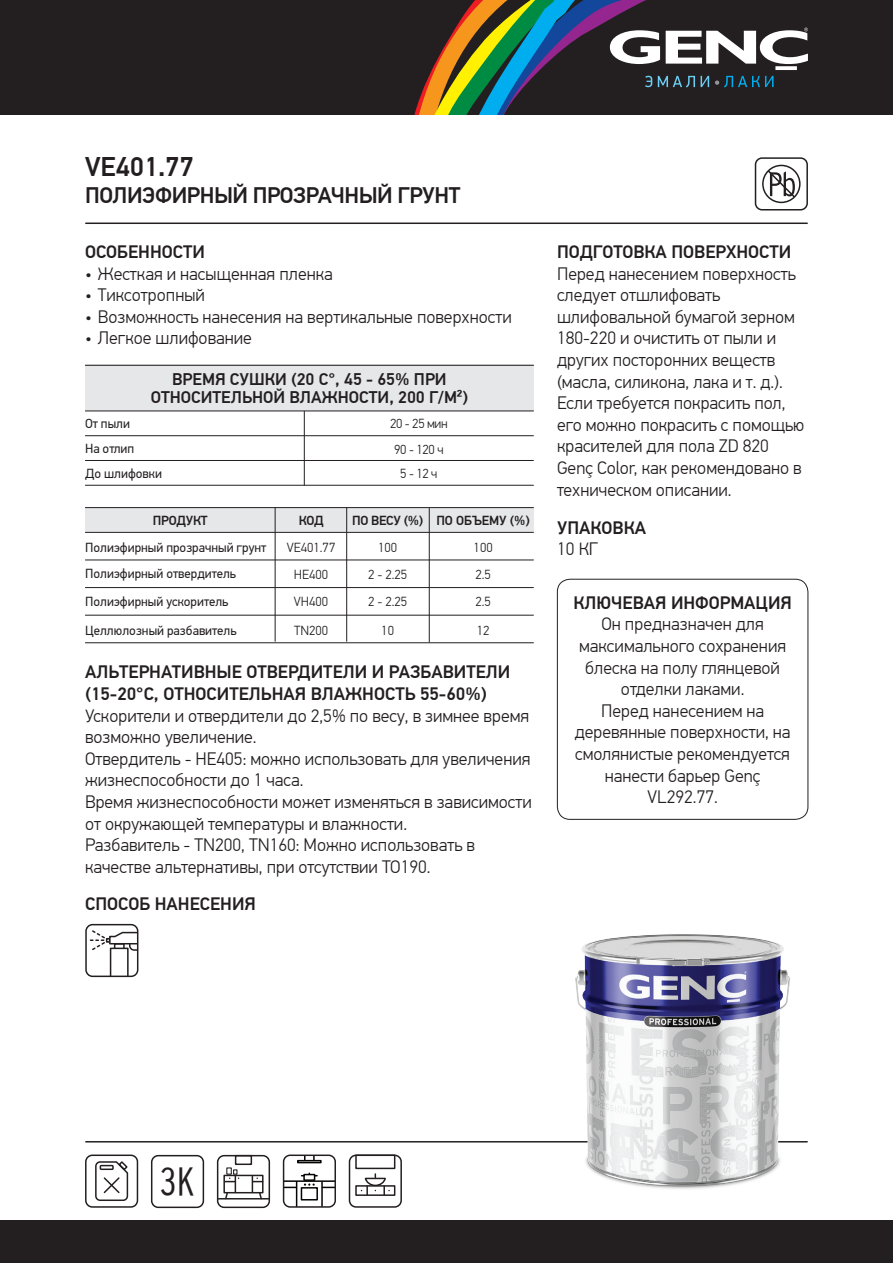
<style>
.page{position:relative;width:893px;height:1263px;background:#fff}
.page>*{position:absolute;margin:0;border:0;box-sizing:border-box;transform-origin:0 0}
.t1{font:39.3px "Interstate Condensed X Light";color:#231f20}
.t2{font:500 27px "PF Din Text Pro";color:#231f20}
.t3{font:500 22.5px "PF Din Text Pro";letter-spacing:-.02em;color:#231f20}
.t4{font:300 18px/21.6px "PF Din Text Pro";color:#231f20}
.t5{font:500 18px/21.6px "PF Din Text Pro";color:#231f20}
.t6{font:500 16.8px/18px "PF Din Text Pro";color:#231f20;text-align:center}
.t7{font:13.2px/24.9px "PF Din Text Pro";color:#231f20}
.t8{font:300 13.2px/26.8px "PF Din Text Pro";color:#231f20;text-align:center}
.t9{font:500 13.2px "PF Din Text Pro";letter-spacing:-.02em;color:#231f20}
.t10{font:300 13.2px/26.1px "PF Din Text Pro";letter-spacing:-.02em;color:#231f20;text-align:center}
</style>
<div class="page">
<div style="left:0;top:0;width:893px;height:115px;background:#231f20"></div>
<div style="left:0;top:1220px;width:893px;height:43px;background:#231f20"></div>
<svg style="left:414px;top:0;width:394px;height:115px"></svg>
<hr style="left:86px;top:222px;width:721px;height:2px;background:#231f20">
<hr style="left:86px;top:1141px;width:721px;height:1px;background:#231f20">
<div style="left:217px;top:1155px;width:53px;height:53px;border:2px solid #231f20;border-radius:7px"></div>
<hr style="left:218px;top:1198px;width:51px;height:1px;background:#231f20">
<div style="left:235px;top:1155px;width:17px;height:10px;border:2px solid #231f20"></div>
<div style="left:226px;top:1167px;width:6px;height:8px;border:1px solid #231f20"></div>
<svg style="left:224px;top:1169px;width:39px;height:31px"></svg>
<div style="left:85px;top:1154px;width:53px;height:54px;border:2px solid #231f20;border-radius:7px"></div>
<svg style="left:95px;top:1161px;width:34px;height:40px"></svg>
<div style="left:349px;top:1154px;width:53px;height:54px;border:2px solid #231f20;border-radius:7px"></div>
<div style="left:355px;top:1185px;width:40px;height:11px;border:2px solid #231f20"></div>
<div style="left:355px;top:1154px;width:40px;height:15px;border:2px solid #231f20"></div>
<svg style="left:361px;top:1174px;width:29px;height:21px"></svg>
<svg style="left:286px;top:1173px;width:47px;height:32px"></svg>
<svg style="left:298px;top:1157px;width:23px;height:3px"></svg>
<div style="left:297px;top:1160px;width:25px;height:3px;border:2px solid #040503"></div>
<div style="left:283px;top:1154px;width:53px;height:54px;border:2px solid #231f20;border-radius:7px"></div>
<div style="left:755px;top:157px;width:53px;height:53px;border:2px solid #231f20;border-radius:7px"></div>
<svg style="left:762px;top:164px;width:39px;height:40px"></svg>
<img style="left:573px;top:934px;width:219px;height:255px">
<div style="left:557px;top:579px;width:251px;height:241px;border:1px solid #231f20;border-radius:13px"></div>
<hr style="left:85px;top:485px;width:449px;height:1px;background:#231f20">
<hr style="left:304px;top:411px;width:1px;height:75px;background:#231f20">
<hr style="left:85px;top:435px;width:449px;height:1px;background:#231f20">
<hr style="left:85px;top:460px;width:449px;height:1px;background:#231f20">
<div style="left:85px;top:507px;width:449px;height:25px;background:#e6e7e9"></div>
<hr style="left:85px;top:507px;width:449px;height:1px;background:#231f20">
<hr style="left:85px;top:532px;width:449px;height:1px;background:#231f20">
<hr style="left:275px;top:507px;width:1px;height:135px;background:#231f20">
<hr style="left:346px;top:507px;width:1px;height:135px;background:#231f20">
<hr style="left:85px;top:560px;width:449px;height:1px;background:#231f20">
<hr style="left:85px;top:587px;width:449px;height:1px;background:#231f20">
<hr style="left:85px;top:615px;width:449px;height:1px;background:#231f20">
<hr style="left:85px;top:642px;width:449px;height:1px;background:#231f20">
<hr style="left:429px;top:508px;width:1px;height:134px;background:#231f20">
<div style="left:85px;top:924px;width:53px;height:53px;border:2px solid #231f20;border-radius:7px"></div>
<svg style="left:90px;top:929px;width:48px;height:47px"></svg>
<div style="left:151px;top:1155px;width:53px;height:53px;border:2px solid #231f20;border-radius:7px"></div>
<div style="left:85px;top:365px;width:449px;height:46px;background:#e6e7e9"></div>
<hr style="left:85px;top:411px;width:449px;height:1px;background:#231f20">
<hr style="left:85px;top:365px;width:449px;height:1px;background:#231f20">
<h2 class="t2" style="left:85px;top:151px;width:110px">VE401.77</h2>
<p class="t3" style="left:85px;top:182px;width:377px">ПОЛИЭФИРНЫЙ ПРОЗРАЧНЫЙ ГРУНТ</p>
<p class="t5" style="left:85px;top:241px;width:121px">ОСОБЕННОСТИ</p>
<p class="t4" style="left:85px;top:263px;width:249px">• Жесткая и насыщенная пленка</p>
<p class="t4" style="left:85px;top:284px;width:121px">• Тиксотропный</p>
<p class="t4" style="left:85px;top:306px;width:428px">• Возможность нанесения на вертикальные поверхности</p>
<p class="t4" style="left:85px;top:328px;width:168px">• Легкое шлифование</p>
<p class="t6" style="left:151px;top:371px;width:319px">ВРЕМЯ СУШКИ (20 C°, 45 - 65% ПРИ<br>ОТНОСИТЕЛЬНОЙ ВЛАЖНОСТИ, 200 г/м²)</p>
<p class="t7" style="left:85px;top:411px;width:47px">От пыли</p>
<p class="t10" style="left:390px;top:411px;width:59px">20 - 25 мин<br>90 - 120 ч</p>
<p class="t8" style="left:400px;top:460px;width:39px">5 - 12 ч</p>
<p class="t7" style="left:85px;top:436px;width:78px">На отлип<br>До шлифовки</p>
<p class="t9" style="left:153px;top:512px;width:56px">ПРОДУКТ</p>
<p class="t9" style="left:299px;top:512px;width:18px">Код</p>
<p class="t9" style="left:352px;top:512px;width:179px">По весу (%) По объему (%)</p>
<p class="t7" style="left:85px;top:534px;width:183px;line-height:26.2px">Полиэфирный прозрачный грунт<br>Полиэфирный отвердитель</p>
<p class="t7" style="left:85px;top:587px;width:153px;line-height:29px">Полиэфирный ускоритель<br>Целлюлозный разбавитель</p>
<p class="t5" style="left:85px;top:662px;width:427px">АЛЬТЕРНАТИВНЫЕ ОТВЕРДИТЕЛИ И РАЗБАВИТЕЛИ (15-20°C, ОТНОСИТЕЛЬНАЯ ВЛАЖНОСТЬ 55-60%)</p>
<p class="t4" style="left:85px;top:705px;width:448px">Ускорители и отвердители до 2,5% по весу, в зимнее время возможно увеличение.<br>Отвердитель - HE405: можно использовать для увеличения жизнеспособности до 1 часа.<br>Время жизнеспособности может изменяться в зависимости от окружающей температуры и влажности.<br>Разбавитель - TN200, TN160: Можно использовать в качестве альтернативы, при отсутствии TO190.</p>
<p class="t5" style="left:85px;top:893px;width:172px">СПОСОБ НАНЕСЕНИЯ</p>
<p class="t8" style="left:287px;top:534px;width:50px;line-height:27.6px">VE401.77<br>HE400</p>
<p class="t8" style="left:294px;top:587px;width:36px;line-height:29px;text-align:left">VH400<br>TN200</p>
<p class="t8" style="left:368px;top:534px;width:40px">100<br>2 - 2.25<br>2 - 2.25</p>
<p class="t8" style="left:381px;top:617px;width:14px">10</p>
<p class="t8" style="left:474px;top:534px;width:21px;text-align:left">100<br>2.5<br>2.5</p>
<p class="t8" style="left:477px;top:617px;width:14px">12</p>
<p class="t5" style="left:557px;top:241px;width:236px">ПОДГОТОВКА ПОВЕРХНОСТИ</p>
<p class="t4" style="left:557px;top:263px;width:249px">Перед нанесением поверхность следует отшлифовать шлифовальной бумагой зерном<br>180-220 и очистить от пыли и других посторонних веществ (масла, силикона, лака и т. д.).<br>Если требуется покрасить пол, его можно покрасить с помощью красителей для пола ZD 820<br>Genç Color, как рекомендовано в техническом описании.</p>
<p class="t5" style="left:557px;top:517px;width:90px">УПАКОВКА</p>
<p class="t4" style="left:557px;top:538px;width:43px">10 КГ</p>
<p class="t5" style="left:573px;top:592px;width:220px">КЛЮЧЕВАЯ ИНФОРМАЦИЯ</p>
<p class="t4" style="left:575px;top:614px;width:217px;text-align:center">Он предназначен для максимального сохранения блеска на полу глянцевой отделки лаками.<br>Перед нанесением на деревянные поверхности, на смолянистые рекомендуется нанести барьер Genç<br>VL292.77.</p>
<h1 class="t1" style="left:160px;top:1159px;width:36px">3K</h1>
</div>
